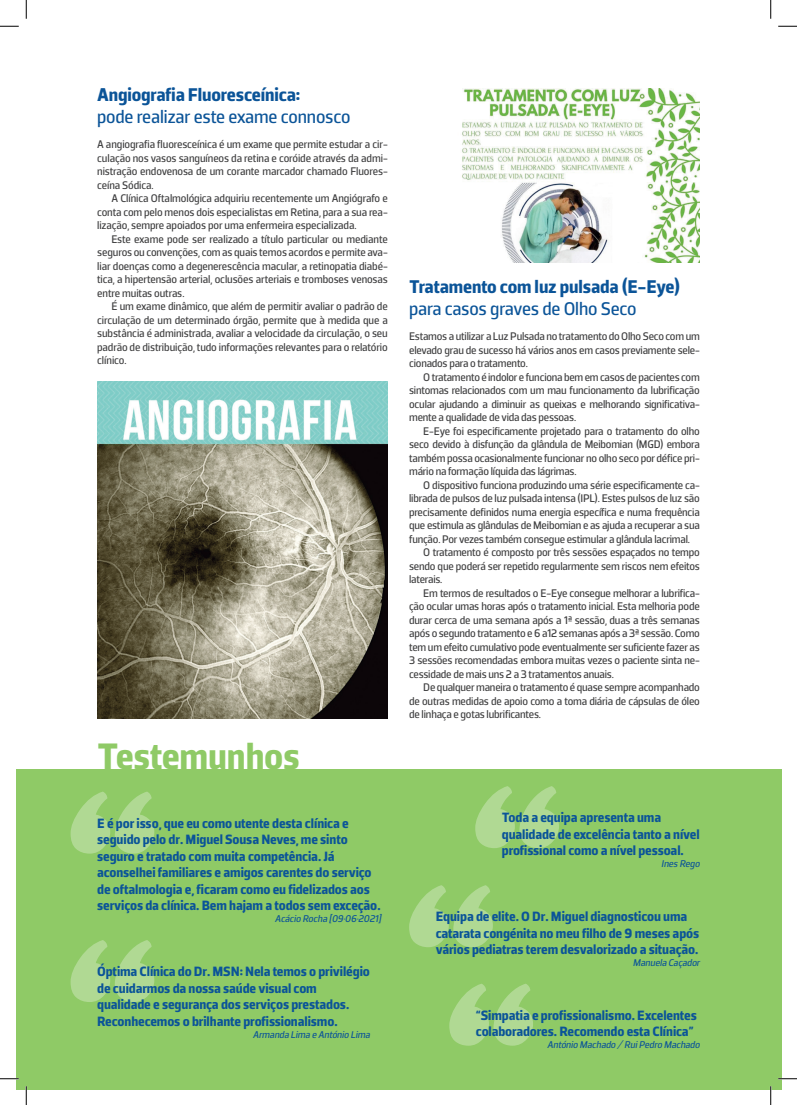
<style>
.page{position:relative;width:797px;height:1105px;background:#fff}
.page>*{position:absolute;margin:0;border:0;box-sizing:border-box;transform-origin:0 0}
.t1{font:700 37.5px "Porto Sans";letter-spacing:-.01em;color:#8fca66}
.t2{font:700 18.75px/21.2px "Porto Sans";letter-spacing:-.01em;color:#0b5498}
.t3{font:18.75px "Porto Sans";letter-spacing:-.01em;color:#0b5498}
.t4{font:700 13.75px/16.5px "Porto Sans";letter-spacing:-.01em;color:#0b5498}
.t5{font:11.25px/13.5px "Porto Sans";letter-spacing:-.02em;color:#3e3e3f;text-align:justify}
.t6{font:italic 10px "Porto Sans";color:#0b5498}
.s1{font-weight:400}
</style>
<div class="page">
<img style="left:462px;top:88px;width:237px;height:174px">
<img style="left:97px;top:382px;width:291px;height:336px">
<div style="left:16px;top:769px;width:765px;height:320px;background:#8fca66"></div>
<svg style="left:71px;top:791px;width:83px;height:63px"></svg>
<svg style="left:71px;top:940px;width:83px;height:62px"></svg>
<svg style="left:475px;top:786px;width:84px;height:62px"></svg>
<svg style="left:409px;top:885px;width:84px;height:62px"></svg>
<svg style="left:449px;top:984px;width:84px;height:62px"></svg>
<svg style="left:0;top:25px;width:19px;height:2px"></svg>
<svg style="left:778px;top:25px;width:19px;height:2px"></svg>
<svg style="left:0;top:1078px;width:19px;height:1px"></svg>
<svg style="left:778px;top:1078px;width:19px;height:1px"></svg>
<svg style="left:25px;top:0;width:2px;height:19px"></svg>
<svg style="left:25px;top:1086px;width:2px;height:19px"></svg>
<svg style="left:770px;top:0;width:1px;height:19px"></svg>
<svg style="left:770px;top:1086px;width:1px;height:19px"></svg>
<p class="t2" style="left:97px;top:84px;width:205px">Angiografia Fluoresceínica:</p>
<p class="t3" style="left:97px;top:105px;width:255px">pode realizar este exame connosco</p>
<p class="t5" style="left:97px;top:138px;width:292px">A angiografia fluoresceínica é um exame que permite estudar a cir&shy;culação nos vasos sanguíneos da retina e coróide através da admi&shy;nistração endovenosa de um corante marcador chamado Fluores&shy;ceína Sódica.</p>
<p class="t5" style="left:97px;top:192px;width:292px;text-indent:14px">A Clínica Oftalmológica adquiriu recentemente um Angiógrafo e conta com pelo menos dois especialistas em Retina, para a sua rea&shy;lização, sempre apoiados por uma enfermeira especializada.</p>
<p class="t5" style="left:97px;top:232px;width:292px;text-indent:14px">Este exame pode ser realizado a título particular ou mediante seguros ou convenções, com as quais temos acordos e permite ava&shy;liar doenças como a degenerescência macular, a retinopatia diabé&shy;tica, a hipertensão arterial, oclusões arteriais e tromboses venosas entre muitas outras.</p>
<p class="t5" style="left:97px;top:300px;width:292px;text-indent:14px">É um exame dinâmico, que além de permitir avaliar o padrão de circulação de um determinado órgão, permite que à medida que a substância é administrada, avaliar a velocidade da circulação, o seu padrão de distribuição, tudo informações relevantes para o relatório clínico.</p>
<p class="t1" style="left:97px;top:733px;width:204px">Testemunhos</p>
<p class="t4" style="left:97px;top:815px;width:285px">E é por isso, que eu como utente desta clínica e seguido pelo dr. Miguel Sousa Neves, me sinto seguro e tratado com muita competência. Já aconselhei familiares e amigos carentes do serviço de oftalmologia e, ficaram como eu fidelizados aos serviços da clínica. Bem hajam a todos sem exceção.</p>
<p class="t6" style="left:275px;top:913px;width:110px">Acácio Rocha [09·06·2021]</p>
<p class="t4" style="left:97px;top:963px;width:274px">Óptima Clínica do Dr. MSN: Nela temos o privilégio de cuidarmos da nossa saúde visual com qualidade e segurança dos serviços prestados.<br>Reconhecemos o brilhante profissionalismo.</p>
<p class="t6" style="left:253px;top:1028px;width:121px">Armanda Lima e António Lima</p>
<p class="t2" style="left:409px;top:276px;width:273px">Tratamento com luz pulsada (E-Eye) <span class="s1">para casos graves de Olho Seco</span></p>
<p class="t5" style="left:409px;top:330px;width:292px">Estamos a utilizar a Luz Pulsada no tratamento do Olho Seco com um elevado grau de sucesso há vários anos em casos previamente sele&shy;cionados para o tratamento.</p>
<p class="t5" style="left:409px;top:370px;width:292px;text-indent:14px">O tratamento é indolor e funciona bem em casos de pacientes com sintomas relacionados com um mau funcionamento da lubrificação ocular ajudando a diminuir as queixas e melhorando significativa&shy;mente a qualidade de vida das pessoas.</p>
<p class="t5" style="left:409px;top:424px;width:292px;text-indent:14px">E-Eye foi especificamente projetado para o tratamento do olho seco devido à disfunção da glândula de Meibomian (MGD) embora também possa ocasionalmente funcionar no olho seco por défice pri&shy;mário na formação líquida das lágrimas.</p>
<p class="t5" style="left:409px;top:478px;width:292px;text-indent:14px">O dispositivo funciona produzindo uma série especificamente ca&shy;librada de pulsos de luz pulsada intensa (IPL). Estes pulsos de luz são precisamente definidos numa energia específica e numa frequência que estimula as glândulas de Meibomian e as ajuda a recuperar a sua função. Por vezes também consegue estimular a glândula lacrimal.</p>
<p class="t5" style="left:409px;top:546px;width:292px;text-indent:14px">O tratamento é composto por três sessões espaçados no tempo sendo que poderá ser repetido regularmente sem riscos nem efeitos laterais.</p>
<p class="t5" style="left:409px;top:586px;width:292px;text-indent:14px">Em termos de resultados o E-Eye consegue melhorar a lubrifica&shy;ção ocular umas horas após o tratamento inicial. Esta melhoria pode durar cerca de uma semana após a 1ª sessão, duas a três semanas após o segundo tratamento e 6 a12 semanas após a 3ª sessão. Como tem um efeito cumulativo pode eventualmente ser suficiente fazer as 3 sessões recomendadas embora muitas vezes o paciente sinta ne&shy;cessidade de mais uns 2 a 3 tratamentos anuais.</p>
<p class="t5" style="left:409px;top:681px;width:292px;text-indent:14px">De qualquer maneira o tratamento é quase sempre acompanhado de outras medidas de apoio como a toma diária de cápsulas de óleo de linhaça e gotas lubrificantes.</p>
<p class="t4" style="left:502px;top:809px;width:199px">Toda a equipa apresenta uma qualidade de excelência tanto a nível profissional como a nível pessoal.</p>
<p class="t6" style="left:661px;top:858px;width:42px">Ines Rego</p>
<p class="t4" style="left:436px;top:908px;width:265px">Equipa de elite. O Dr. Miguel diagnosticou uma catarata congénita no meu filho de 9 meses após vários pediatras terem desvalorizado a situação.</p>
<p class="t6" style="left:633px;top:957px;width:70px">Manuela Caçador</p>
<p class="t4" style="left:476px;top:1007px;width:222px">“Simpatia e profissionalismo. Excelentes</p>
<p class="t4" style="left:476px;top:1023px;width:219px">colaboradores. Recomendo esta Clínica”</p>
<p class="t6" style="left:547px;top:1039px;width:156px">António Machado / RuiPedro Machado</p>
</div>
